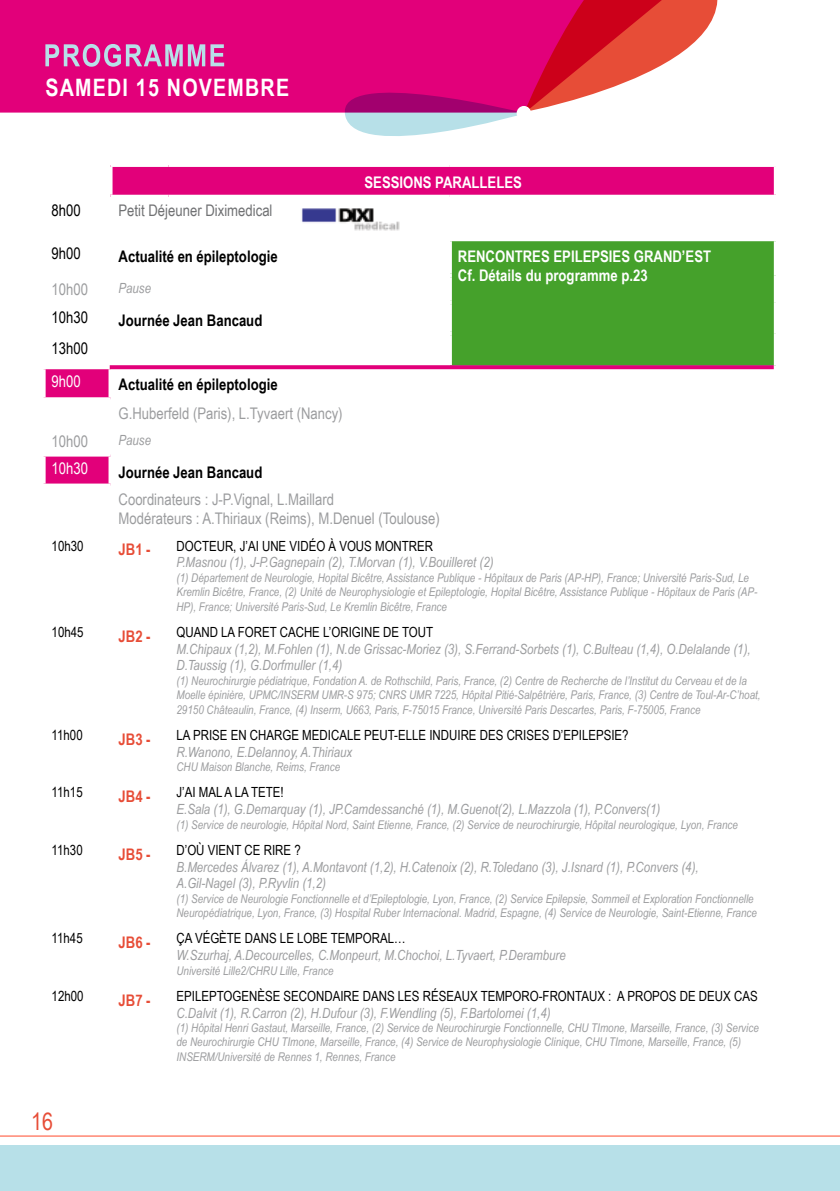
<style>
.page{position:relative;width:840px;height:1191px;background:#fff}
.page>*{position:absolute;margin:0;border:0;box-sizing:border-box;transform-origin:0 0}
.t1{font:700 24px "Arial Narrow";letter-spacing:.05em;color:#fff}
.t2{font:24px "Arial Narrow";color:#e74d37}
.t3{font:16px/19.2px "Arial Narrow";color:#9c9d9f}
.t4{font:700 16px "Arial Narrow";color:#000}
.t5{font:700 16px/19.2px "Arial Narrow";color:#fff}
.t6{font:700 16px "Arial Narrow";color:#e74d37}
.t7{font:16px "Arial Narrow";color:#707173}
.t8{font:16px "Arial Narrow";color:#000}
.t9{font:16px "Arial Narrow";color:#fff}
.t10{font:italic 14px/16.8px "Arial Narrow";color:#9c9d9f}
.t11{font:14px "Arial Narrow";color:#000}
.t12{font:italic 12px/14.4px "Arial Narrow";color:#9c9d9f}
</style>
<div class="page">
<div style="left:0;top:1146px;width:839px;height:45px;background:#b7e0e8"></div>
<hr style="left:0;top:1135px;width:839px;height:1px;background:#ff492c">
<div style="left:0;top:0;width:342px;height:113px;background:#e2007a"></div>
<svg style="left:342px;top:0;width:376px;height:136px"></svg>
<div style="left:516px;top:106px;width:15px;height:14px;background:#fff;border-radius:50%"></div>
<svg style="left:45px;top:44px;width:179px;height:23px;background:#cd67ac"></svg>
<div style="left:110px;top:165px;width:665px;height:32px;background:#e2007a"></div>
<div style="left:449px;top:239px;width:326px;height:128px;background:#45a12b"></div>
<svg style="left:46px;top:369px;width:62px;height:114px"></svg>
<hr style="left:108px;top:167px;width:4px;height:28px;background:#fff">
<svg style="left:110px;top:165px;width:58px;height:2px"></svg>
<svg style="left:168px;top:165px;width:281px;height:2px"></svg>
<svg style="left:449px;top:165px;width:327px;height:2px"></svg>
<svg style="left:773px;top:167px;width:3px;height:28px"></svg>
<svg style="left:43px;top:369px;width:3px;height:28px"></svg>
<hr style="left:42px;top:452px;width:68px;height:4px;background:#fff">
<svg style="left:43px;top:456px;width:3px;height:27px"></svg>
<svg style="left:773px;top:241px;width:3px;height:34px"></svg>
<svg style="left:773px;top:275px;width:3px;height:28px"></svg>
<svg style="left:773px;top:303px;width:3px;height:31px"></svg>
<svg style="left:773px;top:334px;width:2px;height:31px"></svg>
<svg style="left:108px;top:369px;width:4px;height:28px"></svg>
<svg style="left:108px;top:456px;width:3px;height:27px"></svg>
<hr style="left:110px;top:195px;width:58px;height:4px;background:#fff">
<hr style="left:168px;top:195px;width:281px;height:4px;background:#fff">
<hr style="left:449px;top:195px;width:328px;height:4px;background:#fff">
<hr style="left:168px;top:273px;width:283px;height:4px;background:#fff">
<hr style="left:168px;top:301px;width:283px;height:4px;background:#fff">
<hr style="left:168px;top:332px;width:283px;height:4px;background:#fff">
<hr style="left:447px;top:241px;width:4px;height:32px;background:#fff">
<hr style="left:447px;top:277px;width:4px;height:24px;background:#fff">
<hr style="left:447px;top:305px;width:4px;height:27px;background:#fff">
<hr style="left:447px;top:336px;width:4px;height:29px;background:#fff">
<hr style="left:449px;top:237px;width:328px;height:4px;background:#fff">
<svg style="left:43px;top:397px;width:67px;height:4px"></svg>
<hr style="left:42px;top:425px;width:68px;height:4px;background:#fff">
<svg style="left:43px;top:483px;width:67px;height:1px"></svg>
<svg style="left:110px;top:365px;width:663px;height:4px;background:#de0d7d"></svg>
<img style="left:301px;top:208px;width:99px;height:23px">
<h1 class="t1" style="left:45px;top:74px;width:245px">SAMEDI 15 NOVEMBRE</h1>
<h2 class="t5" style="left:364px;top:173px;width:159px">SESSIONS PARALLELES</h2>
<h2 class="t8" style="left:52px;top:202px;width:31px">8h00</h2>
<h2 class="t7" style="left:118px;top:202px;width:155px">Petit Déjeuner Diximedical</h2>
<h2 class="t8" style="left:52px;top:244px;width:31px">9h00</h2>
<h2 class="t4" style="left:118px;top:247px;width:160px">Actualité en épileptologie</h2>
<h2 class="t5" style="left:457px;top:247px;width:254px">RENCONTRES EPILEPSIES GRAND’EST<br>Cf. Détails du programme p.23</h2>
<h2 class="t3" style="left:52px;top:279px;width:38px">10h00</h2>
<p class="t10" style="left:118px;top:280px;width:34px">Pause</p>
<h2 class="t8" style="left:52px;top:308px;width:38px">10h30</h2>
<h2 class="t4" style="left:118px;top:311px;width:145px">Journée Jean Bancaud</h2>
<h2 class="t8" style="left:52px;top:339px;width:38px">13h00</h2>
<h2 class="t9" style="left:52px;top:372px;width:31px">9h00</h2>
<h2 class="t4" style="left:118px;top:375px;width:160px">Actualité en épileptologie</h2>
<h2 class="t3" style="left:118px;top:404px;width:225px">G.Huberfeld (Paris), L.Tyvaert (Nancy)</h2>
<h2 class="t3" style="left:52px;top:431px;width:38px">10h00</h2>
<p class="t10" style="left:118px;top:432px;width:34px">Pause</p>
<h2 class="t9" style="left:52px;top:459px;width:38px">10h30</h2>
<h2 class="t4" style="left:118px;top:462px;width:145px">Journée Jean Bancaud</h2>
<h2 class="t3" style="left:118px;top:490px;width:322px">Coordinateurs : J-P.Vignal, L.Maillard<br>Modérateurs : A.Thiriaux (Reims), M.Denuel (Toulouse)</h2>
<p class="t11" style="left:52px;top:538px;width:33px">10h30</p>
<h2 class="t6" style="left:118px;top:540px;width:34px">JB1 -</h2>
<p class="t11" style="left:176px;top:538px;width:258px">DOCTEUR, J’AI UNE VIDÉO À VOUS MONTRER</p>
<p class="t10" style="left:176px;top:554px;width:318px">P.Masnou (1), J-P.Gagnepain (2), T.Morvan (1), V.Bouilleret (2)</p>
<p class="t12" style="left:176px;top:570px;width:582px">(1) Département de Neurologie, Hopital Bicêtre, Assistance Publique - Hôpitaux de Paris (AP-HP), France; Université Paris-Sud, Le<br>Kremlin Bicêtre, France, (2) Unité de Neurophysiologie et Epileptologie, Hopital Bicêtre, Assistance Publique - Hôpitaux de Paris (AP-<br>HP), France; Université Paris-Sud, Le Kremlin Bicêtre, France</p>
<p class="t11" style="left:52px;top:624px;width:33px">10h45</p>
<h2 class="t6" style="left:118px;top:626px;width:34px">JB2 -</h2>
<p class="t11" style="left:176px;top:624px;width:258px">QUAND LA FORET CACHE L’ORIGINE DE TOUT</p>
<p class="t10" style="left:176px;top:640px;width:575px">M.Chipaux (1,2), M.Fohlen (1), N.de Grissac-Moriez (3), S.Ferrand-Sorbets (1), C.Bulteau (1,4), O.Delalande (1),<br>D.Taussig (1), G.Dorfmuller (1,4)</p>
<p class="t12" style="left:176px;top:673px;width:585px">(1) Neurochirurgie pédiatrique, Fondation A. de Rothschild, Paris, France, (2) Centre de Recherche de l’Institut du Cerveau et de la<br>Moelle épinière, UPMC/INSERM UMR-S 975; CNRS UMR 7225, Hôpital Pitié-Salpêtrière, Paris, France, (3) Centre de Toul-Ar-C’hoat,<br>29150 Châteaulin, France, (4) Inserm, U663, Paris, F-75015 France, Université Paris Descartes, Paris, F-75005, France</p>
<p class="t11" style="left:52px;top:727px;width:33px">11h00</p>
<h2 class="t6" style="left:118px;top:729px;width:34px">JB3 -</h2>
<p class="t11" style="left:176px;top:727px;width:453px">LA PRISE EN CHARGE MEDICALE PEUT-ELLE INDUIRE DES CRISES D’EPILEPSIE?</p>
<p class="t10" style="left:176px;top:743px;width:177px">R.Wanono, E.Delannoy, A.Thiriaux</p>
<p class="t12" style="left:176px;top:759px;width:165px">CHU Maison Blanche, Reims, France</p>
<p class="t11" style="left:52px;top:784px;width:33px">11h15</p>
<h2 class="t6" style="left:118px;top:787px;width:34px">JB4 -</h2>
<p class="t11" style="left:176px;top:784px;width:109px">J’AI MAL A LA TETE!</p>
<p class="t10" style="left:176px;top:800px;width:485px">E.Sala (1), G.Demarquay (1), JP.Camdessanché (1), M.Guenot(2), L.Mazzola (1), P.Convers(1)</p>
<p class="t12" style="left:176px;top:817px;width:562px">(1) Service de neurologie, Hôpital Nord, Saint Etienne, France, (2) Service de neurochirurgie, Hôpital neurologique, Lyon, France</p>
<p class="t11" style="left:52px;top:841px;width:33px">11h30</p>
<h2 class="t6" style="left:118px;top:844px;width:34px">JB5 -</h2>
<p class="t11" style="left:176px;top:841px;width:126px">D’OÙ VIENT CE RIRE ?</p>
<p class="t10" style="left:176px;top:858px;width:523px">B.Mercedes Álvarez (1), A.Montavont (1,2), H.Catenoix (2), R.Toledano (3), J.Isnard (1), P.Convers (4),<br>A.Gil-Nagel (3), P.Ryvlin (1,2)</p>
<p class="t12" style="left:176px;top:891px;width:581px">(1) Service de Neurologie Fonctionnelle et d’Epileptologie, Lyon, France, (2) Service Epilepsie, Sommeil et Exploration Fonctionnelle<br>Neuropédiatrique, Lyon, France, (3) Hospital Ruber Internacional. Madrid, Espagne, (4) Service de Neurologie, Saint-Etienne, France</p>
<p class="t11" style="left:52px;top:930px;width:33px">11h45</p>
<h2 class="t6" style="left:118px;top:933px;width:34px">JB6 -</h2>
<p class="t11" style="left:176px;top:930px;width:230px">ÇA VÉGÈTE DANS LE LOBE TEMPORAL…</p>
<p class="t10" style="left:176px;top:946px;width:390px">W.Szurhaj, A.Decourcelles, C.Monpeurt, M.Chochoi, L.Tyvaert, P.Derambure</p>
<p class="t12" style="left:176px;top:963px;width:158px">Université Lille2/CHRU Lille, France</p>
<p class="t11" style="left:52px;top:987px;width:33px">12h00</p>
<h2 class="t6" style="left:118px;top:990px;width:34px">JB7 -</h2>
<p class="t11" style="left:176px;top:987px;width:582px">EPILEPTOGENÈSE SECONDAIRE DANS LES RÉSEAUX TEMPORO-FRONTAUX : A PROPOS DE DEUX CAS</p>
<p class="t10" style="left:176px;top:1004px;width:375px">C.Dalvit (1), R.Carron (2), H.Dufour (3), F.Wendling (5), F.Bartolomei (1,4)</p>
<p class="t12" style="left:176px;top:1020px;width:583px">(1) Hôpital Henri Gastaut, Marseille, France, (2) Service de Neurochirurgie Fonctionnelle, CHU TImone, Marseille, France, (3) Service de Neurochirurgie CHU TImone, Marseille, France, (4) Service de Neurophysiologie Clinique, CHU TImone, Marseille, France, (5)<br>INSERM/Université de Rennes 1, Rennes, France</p>
<h1 class="t2" style="left:31px;top:1108px;width:23px">16</h1>
</div>
